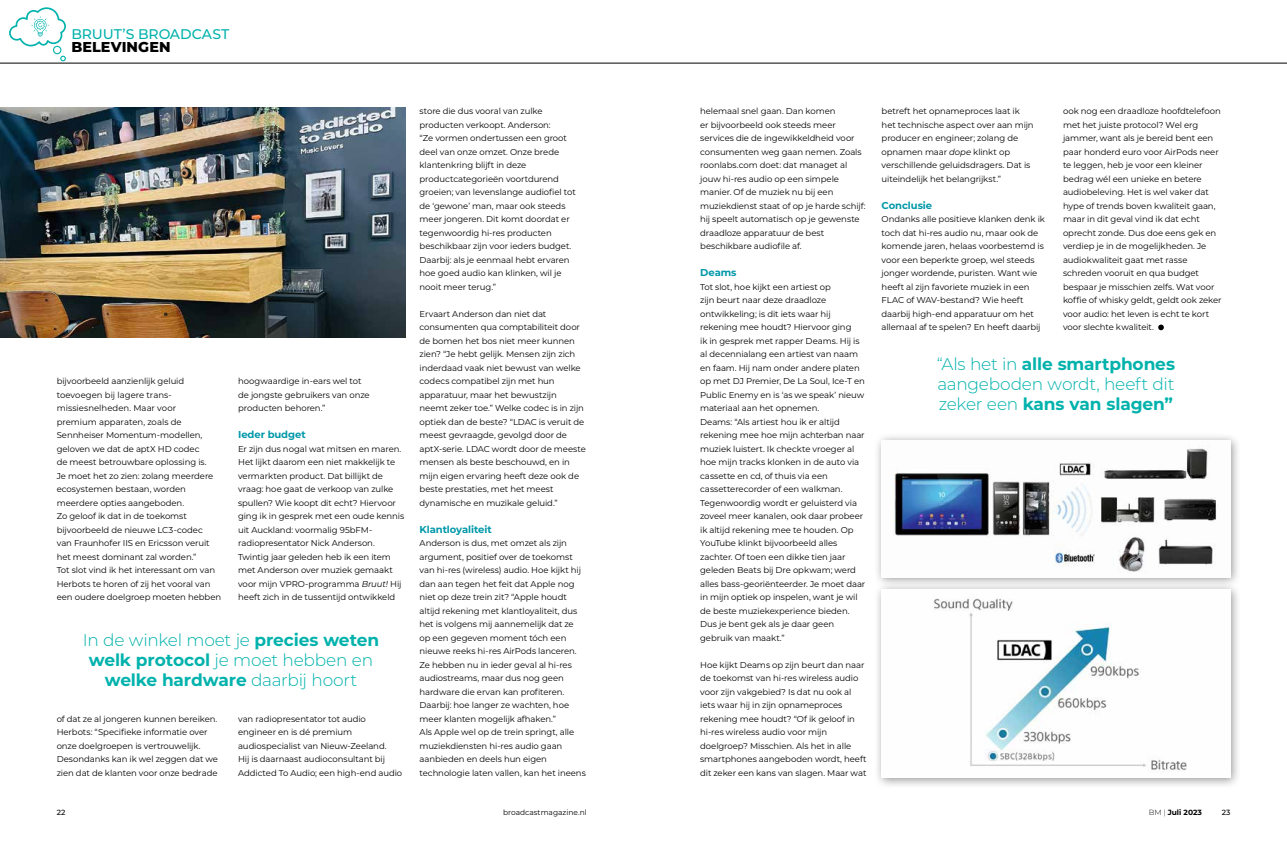
<style>
.page{position:relative;width:1287px;height:842px;background:#fff}
.page>*{position:absolute;margin:0;border:0;box-sizing:border-box;transform-origin:0 0}
.t1{font:300 17px/20px "Montserrat";letter-spacing:-.015em;color:#00b2ac;text-align:justify}
.t2{font:800 14.3px "Montserrat";letter-spacing:.005em;color:#000}
.t3{font:500 14px "Montserrat";letter-spacing:-.005em;color:#00b2ac}
.t4{font:700 10px "Montserrat";letter-spacing:-.01em;color:#0098a9}
.t5{font:8.5px/13.5px "Montserrat";letter-spacing:-.01em;color:#000}
.t6{font:7.5px "Montserrat";color:#000}
.t7{font:700 7.5px "Montserrat";color:#000}
.t8{font:500 7.5px "Montserrat";color:#000}
.s1{font-style:italic}
.s2{font-weight:700}
.s3{font-weight:300}
</style>
<div class="page">
<hr style="left:0;top:63px;width:1287px;height:1px;background:#000">
<img style="left:0;top:108px;width:405px;height:229px">
<div style="left:874px;top:433px;width:368px;height:155px;background:#000;opacity:.42"></div>
<img style="left:882px;top:440px;width:348px;height:137px">
<div style="left:874px;top:582px;width:368px;height:207px;background:#000;opacity:.42"></div>
<img style="left:882px;top:589px;width:348px;height:188px">
<svg style="left:9px;top:7px;width:57px;height:54px"></svg>
<svg style="left:1158px;top:325px;width:6px;height:5px"></svg>
<h3 class="t3" style="left:71px;top:24px;width:159px">BRUUT’S BROADCAST</h3>
<h2 class="t2" style="left:71px;top:36px;width:101px">BELEVINGEN</h2>
<p class="t5" style="left:57px;top:374px;width:166px">bijvoorbeeld aanzienlijk geluid toevoegen bij lagere trans&shy;missiesnelheden. Maar voor<br>premium apparaten, zoals de<br>Sennheiser Momentum-modellen, geloven we dat de aptX HD codec<br>de meest betrouwbare oplossing is.<br>Je moet het zo zien: zolang meerdere ecosystemen bestaan, worden meerdere opties aangeboden.<br>Zo geloof ik dat in de toekomst bijvoorbeeld de nieuwe LC3-codec<br>van Fraunhofer IIS en Ericsson veruit het meest dominant zal worden.”<br>Tot slot vind ik het interessant om van<br>Herbots te horen of zij het vooral van een oudere doelgroep moeten hebben</p>
<p class="t5" style="left:238px;top:374px;width:133px">hoogwaardige in-ears wel tot de jongste gebruikers van onze producten behoren.”</p>
<p class="t4" style="left:238px;top:427px;width:69px">Ieder budget</p>
<p class="t5" style="left:238px;top:442px;width:168px">Er zijn dus nogal wat mitsen en maren.<br>Het lijkt daarom een niet makkelijk te vermarkten product. Dat billijkt de vraag: hoe gaat de verkoop van zulke spullen? Wie koopt dit echt? Hiervoor ging ik in gesprek met een oude kennis uit Auckland: voormalig 95bFM&shy;radiopresentator Nick Anderson.<br>Twintig jaar geleden heb ik een item met Anderson over muziek gemaakt voor mijn VPRO-programma <span class="s1">Bruut!</span> Hij heeft zich in de tussentijd ontwikkeld</p>
<h1 class="t1" style="left:83px;top:629px;width:298px;text-align:center">In de winkel moet je <span class="s2">precies weten welk protocol</span> je moet hebben en <span class="s2">welke hardware</span> daarbij hoort</h1>
<p class="t5" style="left:57px;top:712px;width:163px">of dat ze al jongeren kunnen bereiken.<br>Herbots: “Specifieke informatie over onze doelgroepen is vertrouwelijk.<br>Desondanks kan ik wel zeggen dat we zien dat de klanten voor onze bedrade</p>
<p class="t5" style="left:238px;top:712px;width:166px">van radiopresentator tot audio engineer en is dé premium audiospecialist van Nieuw-Zeeland.<br>Hij is daarnaast audioconsultant bij Addicted To Audio; een high-end audio</p>
<p class="t5" style="left:420px;top:104px;width:158px">store die dus vooral van zulke producten verkoopt. Anderson:<br>“Ze vormen ondertussen een groot deel van onze omzet. Onze brede klantenkring blijft in deze productcategorieën voortdurend groeien; van levenslange audiofiel tot de ‘gewone’ man, maar ook steeds meer jongeren. Dit komt doordat er tegenwoordig hi-res producten beschikbaar zijn voor ieders budget.<br>Daarbij: als je eenmaal hebt ervaren hoe goed audio kan klinken, wil je nooit meer terug.”</p>
<p class="t5" style="left:420px;top:307px;width:168px">Ervaart Anderson dan niet dat consumenten qua comptabiliteit door de bomen het bos niet meer kunnen zien? “Je hebt gelijk. Mensen zijn zich inderdaad vaak niet bewust van welke codecs compatibel zijn met hun apparatuur, maar het bewustzijn neemt zeker toe.” Welke codec is in zijn optiek dan de beste? “LDAC is veruit de meest gevraagde, gevolgd door de aptX-serie. LDAC wordt door de meeste mensen als beste beschouwd, en in mijn eigen ervaring heeft deze ook de beste prestaties, met het meest dynamische en muzikale geluid.”</p>
<p class="t4" style="left:420px;top:522px;width:74px">Klantloyaliteit</p>
<p class="t5" style="left:420px;top:536px;width:168px">Anderson is dus, met omzet als zijn argument, positief over de toekomst van hi-res (wireless) audio. Hoe kijkt hij dan aan tegen het feit dat Apple nog niet op deze trein zit? “Apple houdt altijd rekening met klantloyaliteit, dus het is volgens mij aannemelijk dat ze op een gegeven moment tóch een nieuwe reeks hi-res AirPods lanceren.<br>Ze hebben nu in ieder geval al hi-res audiostreams, maar dus nog geen hardware die ervan kan profiteren.<br>Daarbij: hoe langer ze wachten, hoe meer klanten mogelijk afhaken.”<br>Als Apple wel op de trein springt, alle muziekdiensten hi-res audio gaan aanbieden en deels hun eigen technologie laten vallen, kan het ineens</p>
<p class="t5" style="left:700px;top:104px;width:167px">helemaal snel gaan. Dan komen<br>er bijvoorbeeld ook steeds meer services die de ingewikkeldheid voor consumenten weg gaan nemen. Zoals roonlabs.com doet: dat managet al jouw hi-res audio op een simpele manier. Of de muziek nu bij een muziekdienst staat of op je harde schijf: hij speelt automatisch op je gewenste draadloze apparatuur de best beschikbare audiofile af.</p>
<p class="t4" style="left:700px;top:265px;width:38px">Deams</p>
<p class="t5" style="left:700px;top:280px;width:167px">Tot slot, hoe kijkt een artiest op<br>zijn beurt naar deze draadloze ontwikkeling; is dit iets waar hij rekening mee houdt? Hiervoor ging<br>ik in gesprek met rapper Deams. Hij is al decennialang een artiest van naam en faam. Hij nam onder andere platen op met DJ Premier, De La Soul, Ice-T en Public Enemy en is ‘as we speak’ nieuw materiaal aan het opnemen.<br>Deams: “Als artiest hou ik er altijd rekening mee hoe mijn achterban naar muziek luistert. Ik checkte vroeger al hoe mijn tracks klonken in de auto via cassette en cd, of thuis via een cassetterecorder of een walkman.<br>Tegenwoordig wordt er geluisterd via zoveel meer kanalen, ook daar probeer ik altijd rekening mee te houden. Op YouTube klinkt bijvoorbeeld alles zachter. Of toen een dikke tien jaar geleden Beats bij Dre opkwam; werd alles bass-georiënteerder. Je moet daar in mijn optiek op inspelen, want je wil de beste muziekexperience bieden.<br>Dus je bent gek als je daar geen gebruik van maakt.”</p>
<p class="t5" style="left:700px;top:658px;width:168px">Hoe kijkt Deams op zijn beurt dan naar de toekomst van hi-res wireless audio voor zijn vakgebied? Is dat nu ook al iets waar hij in zijn opnameproces rekening mee houdt? “Of ik geloof in hi-res wireless audio voor mijn doelgroep? Misschien. Als het in alle smartphones aangeboden wordt, heeft dit zeker een kans van slagen. Maar wat</p>
<p class="t5" style="left:882px;top:104px;width:154px">betreft het opnameproces laat ik het technische aspect over aan mijn producer en engineer; zolang de opnamen maar <span class="s1">dope</span> klinkt op verschillende geluidsdragers. Dat is uiteindelijk het belangrijkst.”</p>
<p class="t4" style="left:882px;top:198px;width:52px">Conclusie</p>
<p class="t5" style="left:882px;top:212px;width:165px">Ondanks alle positieve klanken denk ik toch dat hi-res audio nu, maar ook de komende jaren, helaas voorbestemd is voor een beperkte groep, wel steeds jonger wordende, puristen. Want wie heeft al zijn favoriete muziek in een FLAC of WAV-bestand? Wie heeft daarbij high-end apparatuur om het allemaal af te spelen? En heeft daarbij</p>
<p class="t5" style="left:1063px;top:104px;width:160px">ook nog een draadloze hoofdtelefoon met het juiste protocol? Wel erg jammer, want als je bereid bent een paar honderd euro voor AirPods neer te leggen, heb je voor een kleiner bedrag wél een unieke en betere audiobeleving. Het is wel vaker dat hype of trends boven kwaliteit gaan, maar in dit geval vind ik dat echt oprecht zonde. Dus doe eens gek en verdiep je in de mogelijkheden. Je audiokwaliteit gaat met rasse schreden vooruit en qua budget bespaar je misschien zelfs. Wat voor koffie of whisky geldt, geldt ook zeker voor audio: het leven is echt te kort voor slechte kwaliteit.</p>
<h1 class="t1" style="left:937px;top:354px;width:240px">“Als het in <span class="s2">alle smartphones </span>aangeboden wordt, heeft dit zeker een <span class="s2">kans van slagen”</span></h1>
<p class="t8" style="left:57px;top:807px;width:10px">22</p>
<p class="t6" style="left:503px;top:807px;width:85px">broadcastmagazine.nl</p>
<p class="t7" style="left:1149px;top:807px;width:55px"><span class="s3">BM |</span> Juli 2023</p>
<p class="t8" style="left:1222px;top:807px;width:10px">23</p>
</div>
